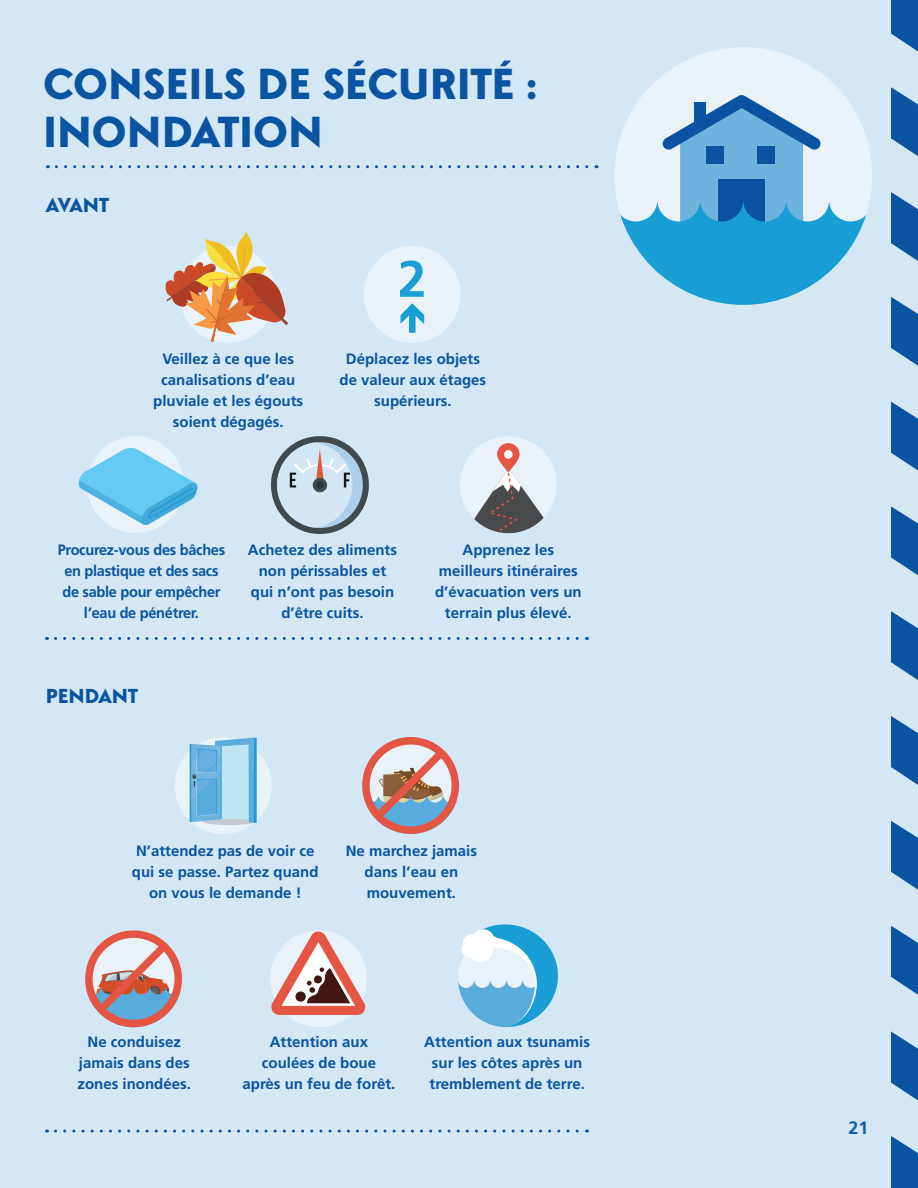
<style>
.page{position:relative;width:918px;height:1188px;background:#d4e7f4}
.page>*{position:absolute;margin:0;border:0;box-sizing:border-box;transform-origin:0 0}
.t1{font:800 45px/48px "Simplo";color:#0a54a1}
.t2{font:800 21px "Simplo";letter-spacing:-.005em;color:#0a54a1}
.t3{font:700 18px "Frutiger LT Pro";color:#105ea2}
.t4{font:700 15px/21px "Frutiger LT Pro";color:#0a54a1;text-align:center}
.t5{font:700 15px/21px "Frutiger LT Pro";letter-spacing:-.02em;color:#0a54a1;text-align:center}
</style>
<div class="page">
<svg style="left:56px;top:165px;width:541px;height:3px"></svg>
<svg style="left:891px;top:1031px;width:27px;height:69px"></svg>
<svg style="left:891px;top:1136px;width:27px;height:52px"></svg>
<svg style="left:891px;top:926px;width:27px;height:69px"></svg>
<svg style="left:891px;top:821px;width:27px;height:69px"></svg>
<svg style="left:891px;top:716px;width:27px;height:69px"></svg>
<svg style="left:891px;top:611px;width:27px;height:69px"></svg>
<svg style="left:891px;top:506px;width:27px;height:69px"></svg>
<svg style="left:891px;top:402px;width:27px;height:69px"></svg>
<svg style="left:891px;top:297px;width:27px;height:69px"></svg>
<svg style="left:891px;top:192px;width:27px;height:69px"></svg>
<svg style="left:891px;top:87px;width:27px;height:69px"></svg>
<svg style="left:891px;top:0;width:27px;height:51px"></svg>
<div style="left:614px;top:47px;width:257px;height:257px;background:#e9f2f9;border-radius:50%"></div>
<svg style="left:614px;top:95px;width:258px;height:210px"></svg>
<svg style="left:166px;top:231px;width:122px;height:111px"></svg>
<div style="left:364px;top:246px;width:97px;height:97px;background:#e9f2f9;border-radius:50%"></div>
<svg style="left:400px;top:303px;width:24px;height:30px"></svg>
<svg style="left:400px;top:261px;width:24px;height:36px"></svg>
<div style="left:87px;top:436px;width:97px;height:97px;background:#e9f2f9;border-radius:50%"></div>
<svg style="left:79px;top:448px;width:119px;height:77px"></svg>
<svg style="left:271px;top:436px;width:98px;height:98px"></svg>
<div style="left:313px;top:478px;width:14px;height:14px;background:#404a4d;border-radius:50%"></div>
<div style="left:316px;top:481px;width:8px;height:8px;background:#2d3335;border-radius:50%"></div>
<div style="left:460px;top:436px;width:97px;height:97px;background:#e9f2f9;border-radius:50%"></div>
<svg style="left:497px;top:443px;width:23px;height:29px"></svg>
<div style="left:504px;top:450px;width:9px;height:9px;background:#fff;border-radius:50%"></div>
<svg style="left:474px;top:468px;width:83px;height:65px"></svg>
<svg style="left:362px;top:737px;width:97px;height:97px"></svg>
<div style="left:175px;top:737px;width:97px;height:97px;background:#e9f2f9;border-radius:50%"></div>
<hr style="left:254px;top:738px;width:3px;height:85px;background:#189dd4">
<hr style="left:190px;top:744px;width:2px;height:78px;background:#189dd4">
<svg style="left:192px;top:738px;width:62px;height:87px;background:#8ec7e4"></svg>
<svg style="left:85px;top:930px;width:97px;height:97px"></svg>
<div style="left:270px;top:930px;width:97px;height:97px;background:#e9f2f9;border-radius:50%"></div>
<svg style="left:271px;top:932px;width:95px;height:83px"></svg>
<svg style="left:458px;top:924px;width:100px;height:104px"></svg>
<div style="left:463px;top:934px;width:19px;height:19px;background:#fff;border-radius:50%"></div>
<div style="left:469px;top:938px;width:24px;height:24px;background:#fff;border-radius:50%"></div>
<div style="left:473px;top:929px;width:21px;height:22px;background:#fff;border-radius:50%"></div>
<svg style="left:55px;top:637px;width:532px;height:3px"></svg>
<svg style="left:55px;top:1130px;width:532px;height:3px"></svg>
<p class="t1" style="left:43px;top:60px;width:496px">CONSEILS DE SÉCURITÉ :<br>INONDATION</p>
<p class="t2" style="left:46px;top:193px;width:65px">AVANT</p>
<p class="t4" style="left:153px;top:349px;width:152px">Veillez à ce que les canalisations d’eau pluviale et les égouts soient dégagés.</p>
<p class="t4" style="left:340px;top:349px;width:148px">Déplacez les objets de valeur aux étages supérieurs.</p>
<p class="t5" style="left:58px;top:539px;width:169px">Procurez-vous des bâches en plastique et des sacs de sable pour empêcher l’eau de pénétrer.</p>
<p class="t4" style="left:248px;top:539px;width:151px">Achetez des aliments non périssables et qui n’ont pas besoin d’être cuits.</p>
<p class="t2" style="left:46px;top:684px;width:93px">PENDANT</p>
<p class="t4" style="left:435px;top:539px;width:148px">Apprenez les meilleurs itinéraires d’évacuation vers un terrain plus élevé.</p>
<p class="t4" style="left:132px;top:841px;width:188px">N’attendez pas de voir ce qui se passe. Partez quand on vous le demande !</p>
<p class="t4" style="left:346px;top:841px;width:133px">Ne marchez jamais dans l’eau en mouvement.</p>
<p class="t4" style="left:78px;top:1031px;width:115px">Ne conduisez jamais dans des zones inondées.</p>
<p class="t4" style="left:243px;top:1031px;width:154px">Attention aux coulées de boue après un feu de forêt.</p>
<p class="t4" style="left:424px;top:1031px;width:167px">Attention aux tsunamis sur les côtes après un tremblement de terre.</p>
<p class="t3" style="left:848px;top:1117px;width:22px">21</p>
</div>
